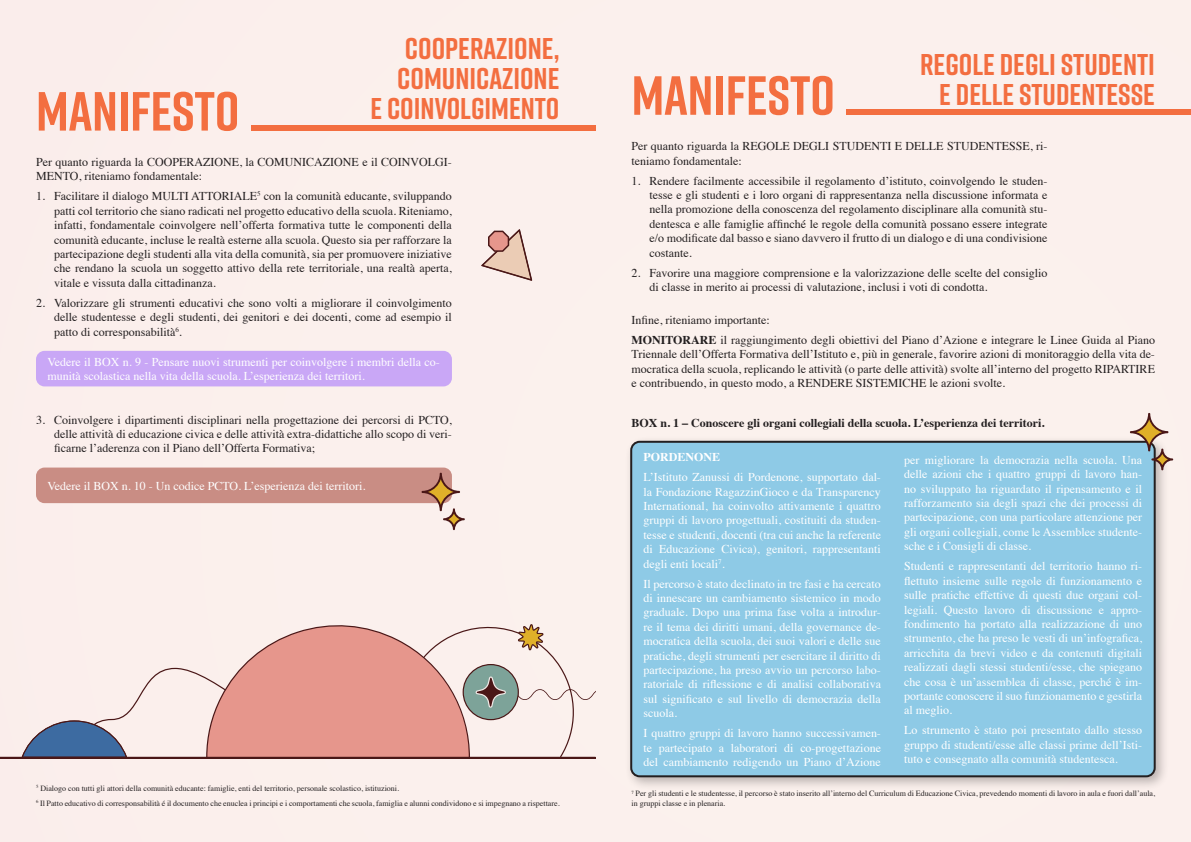
<style>
.page{position:relative;width:1191px;height:842px;background:#fbf0ed}
.page>*{position:absolute;margin:0;border:0;box-sizing:border-box;transform-origin:0 0}
.t1{font:700 55px "Rift";color:#f36e40}
.t2{font:700 30px/30px "Rift";color:#f36e40;text-align:right}
.t3{font:12px/14.4px "Times";color:#231f20;text-align:justify}
.t4{font:12px/14.4px "Times";color:#fff;text-align:justify}
.t5{font:700 12px "Times";color:#231f20}
.t6{font:700 12px "Times";color:#fff}
.t7{font:8px/9.6px "Times";color:#231f20}
.s1{font-weight:700}
</style>
<div class="page">
<div style="left:36px;top:351px;width:416px;height:35px;background:#c9a7f6;border-radius:9px"></div>
<div style="left:36px;top:468px;width:416px;height:35px;background:#c98d84;border-radius:9px"></div>
<svg style="left:481px;top:229px;width:51px;height:52px"></svg>
<svg style="left:421px;top:473px;width:44px;height:57px"></svg>
<div style="left:251px;top:125px;width:344px;height:6px;background:#f36e40"></div>
<div style="left:624px;top:435px;width:545px;height:356px;background:#231f20;opacity:.3"></div>
<div style="left:631px;top:442px;width:523px;height:334px;background:#8ecae6;border-radius:9px"></div>
<div style="left:630px;top:441px;width:525px;height:336px;border:2px solid #231f20;border-radius:9px"></div>
<svg style="left:1130px;top:413px;width:43px;height:57px"></svg>
<div style="left:846px;top:110px;width:345px;height:5px;background:#f36e40"></div>
<hr style="left:0;top:757px;width:595px;height:1px;background:#4a1717">
<hr style="left:0;top:758px;width:595px;height:1px;background:#4a1717">
<svg style="left:21px;top:624px;width:574px;height:133px"></svg>
<p class="t1" style="left:36px;top:72px;width:205px">MANIFESTO</p>
<p class="t2" style="left:370px;top:33px;width:190px">COOPERAZIONE,<br>COMUNICAZIONE<br>E COINVOLGIMENTO</p>
<p class="t3" style="left:36px;top:154px;width:417px">Per quanto riguarda la COOPERAZIONE, la COMUNICAZIONE e il COINVOLGI-<br>MENTO, riteniamo fondamentale:</p>
<p class="t3" style="left:54px;top:188px;width:399px;text-indent:-18px">1. Facilitare il dialogo MULTI ATTORIALE<sup>5</sup> con la comunità educante, sviluppando patti col territorio che siano radicati nel progetto educativo della scuola. Riteniamo, infatti, fondamentale coinvolgere nell’offerta formativa tutte le componenti della comunità educante, incluse le realtà esterne alla scuola. Questo sia per rafforzare la partecipazione degli studenti alla vita della comunità, sia per promuovere iniziative che rendano la scuola un soggetto attivo della rete territoriale, una realtà aperta, vitale e vissuta dalla cittadinanza.</p>
<p class="t3" style="left:54px;top:295px;width:399px;text-indent:-18px">2. Valorizzare gli strumenti educativi che sono volti a migliorare il coinvolgimento delle studentesse e degli studenti, dei genitori e dei docenti, come ad esempio il patto di corresponsabilità<sup>6</sup>.</p>
<p class="t4" style="left:47px;top:354px;width:394px">Vedere il BOX n. 9 - Pensare nuovi strumenti per coinvolgere i membri della co&shy;munità scolastica nella vita della scuola. L’esperienza dei territori.</p>
<p class="t3" style="left:54px;top:411px;width:399px;text-indent:-18px">3. Coinvolgere i dipartimenti disciplinari nella progettazione dei percorsi di PCTO, delle attività di educazione civica e delle attività extra-didattiche allo scopo di veri&shy;ficarne l’aderenza con il Piano dell’Offerta Formativa;</p>
<p class="t4" style="left:47px;top:478px;width:319px">Vedere il BOX n. 10 - Un codice PCTO. L’esperienza dei territori.</p>
<p class="t7" style="left:36px;top:782px;width:364px"><sup>5</sup> Dialogo con tutti gli attori della comunità educante: famiglie, enti del territorio, personale scolastico, istituzioni.</p>
<p class="t7" style="left:36px;top:798px;width:525px"><sup>6</sup> Il Patto educativo di corresponsabilità é il documento che enuclea i principi e i comportamenti che scuola, famiglia e alunni condividono e si impegnano a rispettare.</p>
<p class="t1" style="left:631px;top:56px;width:205px">MANIFESTO</p>
<p class="t2" style="left:920px;top:49px;width:236px">REGOLE DEGLI STUDENTI<br>E DELLE STUDENTESSE</p>
<p class="t3" style="left:631px;top:138px;width:417px">Per quanto riguarda la REGOLE DEGLI STUDENTI E DELLE STUDENTESSE, ri&shy;teniamo fondamentale:</p>
<p class="t3" style="left:649px;top:172px;width:399px;text-indent:-18px">1. Rendere facilmente accessibile il regolamento d’istituto, coinvolgendo le studen&shy;tesse e gli studenti e i loro organi di rappresentanza nella discussione informata e nella promozione della conoscenza del regolamento disciplinare alla comunità stu&shy;dentesca e alle famiglie affinché le regole della comunità possano essere integrate e/o modificate dal basso e siano davvero il frutto di un dialogo e di una condivisione costante.</p>
<p class="t3" style="left:649px;top:264px;width:399px;text-indent:-18px">2. Favorire una maggiore comprensione e la valorizzazione delle scelte del consiglio di classe in merito ai processi di valutazione, inclusi i voti di condotta.</p>
<p class="t3" style="left:631px;top:312px;width:140px">Infine, riteniamo importante:</p>
<p class="t3" style="left:631px;top:332px;width:525px"><span class="s1">MONITORARE</span> il raggiungimento degli obiettivi del Piano d’Azione e integrare le Linee Guida al Piano Triennale dell’Offerta Formativa dell’Istituto e, più in generale, favorire azioni di monitoraggio della vita de&shy;mocratica della scuola, replicando le attività (o parte delle attività) svolte all’interno del progetto RIPARTIRE e contribuendo, in questo modo, a RENDERE SISTEMICHE le azioni svolte.</p>
<p class="t5" style="left:631px;top:411px;width:414px">BOX n. 1 – Conoscere gli organi collegiali della scuola. L’esperienza dei territori.</p>
<p class="t6" style="left:643px;top:445px;width:78px">PORDENONE</p>
<p class="t4" style="left:643px;top:469px;width:239px">L’Istituto Zanussi di Pordenone, supportato dal&shy;la Fondazione RagazzinGioco e da Transparency International, ha coinvolto attivamente i quattro gruppi di lavoro progettuali, costituiti da studen&shy;tesse e studenti, docenti (tra cui anche la referente di Educazione Civica), genitori, rappresentanti degli enti locali<sup>7</sup>.</p>
<p class="t4" style="left:643px;top:575px;width:239px">Il percorso è stato declinato in tre fasi e ha cercato di innescare un cambiamento sistemico in modo graduale. Dopo una prima fase volta a introdur&shy;re il tema dei diritti umani, della governance de&shy;mocratica della scuola, dei suoi valori e delle sue pratiche, degli strumenti per esercitare il diritto di partecipazione, ha preso avvio un percorso labo&shy;ratoriale di riflessione e di analisi collaborativa sul significato e sul livello di democrazia della scuola.</p>
<p class="t4" style="left:643px;top:725px;width:239px">I quattro gruppi di lavoro hanno successivamen&shy;te partecipato a laboratori di co-progettazione del cambiamento redigendo un Piano d’Azione</p>
<p class="t4" style="left:904px;top:452px;width:239px">per migliorare la democrazia nella scuola. Una delle azioni che i quattro gruppi di lavoro han&shy;no sviluppato ha riguardato il ripensamento e il rafforzamento sia degli spazi che dei processi di partecipazione, con una particolare attenzione per gli organi collegiali, come le Assemblee studente&shy;sche e i Consigli di classe.</p>
<p class="t4" style="left:904px;top:558px;width:239px">Studenti e rappresentanti del territorio hanno ri&shy;flettuto insieme sulle regole di funzionamento e sulle pratiche effettive di questi due organi col&shy;legiali. Questo lavoro di discussione e appro&shy;fondimento ha portato alla realizzazione di uno strumento, che ha preso le vesti di un’infografica, arricchita da brevi video e da contenuti digitali realizzati dagli stessi studenti/esse, che spiegano che cosa è un’assemblea di classe, perché è im&shy;portante conoscere il suo funzionamento e gestirla al meglio.</p>
<p class="t4" style="left:904px;top:722px;width:239px">Lo strumento è stato poi presentato dallo stesso gruppo di studenti/esse alle classi prime dell’Isti&shy;tuto e consegnato alla comunità studentesca.</p>
<p class="t7" style="left:631px;top:788px;width:525px"><sup>7</sup> Per gli studenti e le studentesse, il percorso è stato inserito all’interno del Curriculum di Educazione Civica, prevedendo momenti di lavoro in aula e fuori dall’aula, in gruppi classe e in plenaria.</p>
</div>
